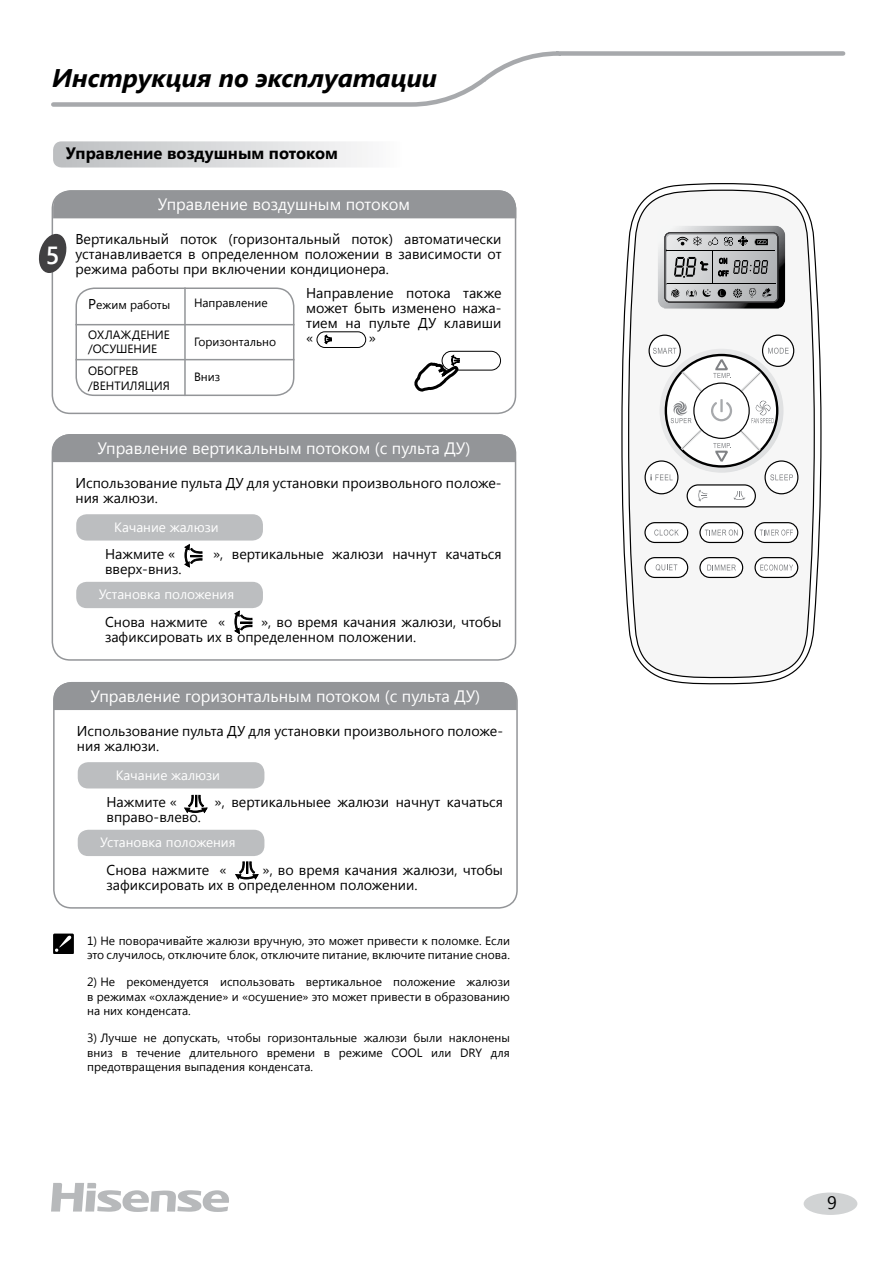
<style>
.page{position:relative;width:893px;height:1263px;background:#fff}
.page>*{position:absolute;margin:0;border:0;box-sizing:border-box;transform-origin:0 0}
.t1{font:italic 700 25.5px "Segoe UI";color:#000}
.t2{font:600 24.75px "Segoe UI";color:#fff}
.t3{font:18px "Segoe UI";color:#000}
.t4{font:16.5px "Segoe UI";color:#fff}
.t5{font:700 16.5px "Segoe UI";color:#000}
.t6{font:14.25px/15px "Segoe UI";color:#000}
.t7{font:13.5px "Segoe UI";color:#fff}
.t8{font:12px/14.4px "Segoe UI";color:#000}
.s1{font-size:14.25px}
</style>
<div class="page">
<div style="left:804px;top:1192px;width:53px;height:23px;background:#d1d3d4;border-radius:50%"></div>
<svg style="left:51px;top:1183px;width:178px;height:29px"></svg>
<div style="left:53px;top:190px;width:463px;height:28px;background:#939598"></div>
<div style="left:52px;top:434px;width:463px;height:28px;background:#939598"></div>
<div style="left:52px;top:190px;width:464px;height:224px;border:2px solid #939598;border-radius:18px"></div>
<div style="left:52px;top:434px;width:464px;height:227px;border:2px solid #939598;border-radius:18px"></div>
<svg style="left:51px;top:51px;width:795px;height:56px"></svg>
<svg style="left:53px;top:141px;width:309px;height:27px;background:#d9dadc"></svg>
<svg style="left:38px;top:234px;width:29px;height:39px"></svg>
<div style="left:317px;top:331px;width:49px;height:17px;border:1px solid #000;border-radius:8px"></div>
<svg style="left:324px;top:335px;width:8px;height:9px"></svg>
<svg style="left:621px;top:183px;width:201px;height:502px"></svg>
<svg style="left:625px;top:187px;width:193px;height:494px"></svg>
<svg style="left:627px;top:189px;width:188px;height:490px"></svg>
<div style="left:645px;top:461px;width:33px;height:33px;background:#fff;border-radius:50%"></div>
<div style="left:644px;top:460px;width:34px;height:34px;border:1px solid #000;border-radius:50%"></div>
<div style="left:649px;top:335px;width:31px;height:31px;background:#fff;border-radius:50%"></div>
<div style="left:648px;top:335px;width:33px;height:32px;border:1px solid #000;border-radius:50%"></div>
<svg style="left:762px;top:335px;width:32px;height:31px"></svg>
<div style="left:762px;top:335px;width:32px;height:32px;border:1px solid #000;border-radius:50%"></div>
<div style="left:765px;top:461px;width:33px;height:33px;background:#fff;border-radius:50%"></div>
<div style="left:764px;top:460px;width:34px;height:34px;border:1px solid #000;border-radius:50%"></div>
<div style="left:645px;top:523px;width:43px;height:19px;background:#fff;border-radius:10px"></div>
<div style="left:644px;top:522px;width:44px;height:21px;border:1px solid #000;border-radius:10px"></div>
<div style="left:700px;top:523px;width:43px;height:19px;background:#fff;border-radius:10px"></div>
<div style="left:699px;top:522px;width:44px;height:21px;border:1px solid #000;border-radius:10px"></div>
<div style="left:755px;top:523px;width:43px;height:19px;background:#fff;border-radius:10px"></div>
<div style="left:754px;top:522px;width:44px;height:21px;border:1px solid #000;border-radius:10px"></div>
<div style="left:645px;top:558px;width:43px;height:19px;background:#fff;border-radius:10px"></div>
<div style="left:644px;top:557px;width:44px;height:21px;border:1px solid #000;border-radius:10px"></div>
<div style="left:700px;top:558px;width:43px;height:19px;background:#fff;border-radius:10px"></div>
<div style="left:699px;top:557px;width:44px;height:21px;border:1px solid #000;border-radius:10px"></div>
<div style="left:755px;top:558px;width:43px;height:19px;background:#fff;border-radius:10px"></div>
<div style="left:754px;top:557px;width:44px;height:21px;border:1px solid #000;border-radius:10px"></div>
<div style="left:687px;top:485px;width:68px;height:22px;background:#fff;border-radius:11px"></div>
<div style="left:687px;top:484px;width:69px;height:23px;border:1px solid #000;border-radius:11px"></div>
<svg style="left:733px;top:491px;width:12px;height:9px"></svg>
<svg style="left:698px;top:490px;width:9px;height:11px"></svg>
<img style="left:660px;top:349px;width:123px;height:124px;border-radius:62px">
<img style="left:658px;top:226px;width:127px;height:83px">
<div style="left:664px;top:232px;width:114px;height:71px;border:1px solid #414042;border-radius:5px"></div>
<svg style="left:656px;top:564px;width:21px;height:7px"></svg>
<svg style="left:707px;top:565px;width:29px;height:5px"></svg>
<svg style="left:760px;top:564px;width:33px;height:7px"></svg>
<svg style="left:650px;top:474px;width:23px;height:6px"></svg>
<svg style="left:654px;top:529px;width:25px;height:7px"></svg>
<svg style="left:705px;top:529px;width:33px;height:7px"></svg>
<svg style="left:760px;top:529px;width:33px;height:7px"></svg>
<svg style="left:770px;top:474px;width:23px;height:6px"></svg>
<svg style="left:653px;top:348px;width:136px;height:114px"></svg>
<svg style="left:665px;top:233px;width:113px;height:69px;background:#a5a6a8"></svg>
<div style="left:75px;top:287px;width:219px;height:109px;border:2px solid #939598;border-radius:18px"></div>
<hr style="left:184px;top:287px;width:2px;height:109px;background:#939598">
<hr style="left:75px;top:324px;width:219px;height:1px;background:#939598">
<hr style="left:75px;top:359px;width:219px;height:1px;background:#939598">
<div style="left:442px;top:351px;width:59px;height:19px;border:1px solid #000;border-radius:9px"></div>
<svg style="left:414px;top:355px;width:47px;height:37px"></svg>
<svg style="left:184px;top:544px;width:18px;height:23px"></svg>
<svg style="left:234px;top:611px;width:18px;height:23px"></svg>
<div style="left:76px;top:514px;width:187px;height:26px;background:#bcbec0;border-radius:10px"></div>
<div style="left:76px;top:582px;width:187px;height:26px;background:#bcbec0;border-radius:10px"></div>
<div style="left:54px;top:682px;width:461px;height:28px;background:#939598"></div>
<div style="left:53px;top:682px;width:465px;height:227px;border:2px solid #939598;border-radius:18px"></div>
<svg style="left:184px;top:795px;width:24px;height:18px"></svg>
<svg style="left:235px;top:861px;width:24px;height:18px"></svg>
<div style="left:78px;top:762px;width:186px;height:26px;background:#bcbec0;border-radius:10px"></div>
<div style="left:78px;top:830px;width:186px;height:26px;background:#bcbec0;border-radius:10px"></div>
<svg style="left:53px;top:933px;width:21px;height:21px"></svg>
<h1 class="t1" style="left:52px;top:59px;width:387px">Инструкция по эксплуатации</h1>
<h2 class="t2" style="left:46px;top:232px;width:15px">5</h2>
<p class="t5" style="left:66px;top:141px;width:274px">Управление воздушным потоком</p>
<p class="t4" style="left:158px;top:193px;width:253px">Управление воздушным потоком</p>
<p class="t6" style="left:75px;top:231px;width:428px;text-align:justify">Вертикальный поток (горизонтальный поток) автоматически устанавливается в определенном положении в зависимости от режима работы при включении кондиционера.</p>
<p class="t8" style="left:88px;top:296px;width:84px"><span class="s1">Р</span>ежим работы</p>
<p class="t8" style="left:88px;top:327px;width:83px;line-height:13.5px">ОХЛАЖДЕНИЕ /ОСУШЕНИЕ</p>
<p class="t8" style="left:88px;top:362px;width:83px;line-height:15px">ОБОГРЕВ /ВЕНТИЛЯЦИЯ</p>
<p class="t8" style="left:194px;top:295px;width:75px">Направление</p>
<p class="t8" style="left:194px;top:334px;width:84px">Горизонтально</p>
<p class="t8" style="left:194px;top:369px;width:28px">Вниз</p>
<p class="t6" style="left:306px;top:285px;width:197px;text-align:justify">Направление потока также может быть изменено нажа&shy;тием на пульте ДУ клавиши «</p>
<p class="t6" style="left:369px;top:330px;width:9px">»</p>
<p class="t4" style="left:98px;top:436px;width:374px">Управление вертикальным потоком (с пульта ДУ)</p>
<p class="t6" style="left:75px;top:475px;width:428px">Использование пульта ДУ для установки произвольного положе&shy;ния жалюзи.</p>
<p class="t7" style="left:114px;top:518px;width:106px">Качание жалюзи</p>
<p class="t6" style="left:105px;top:546px;width:72px">Нажмите «</p>
<p class="t6" style="left:213px;top:546px;width:290px">», вертикальные жалюзи начнут качаться</p>
<p class="t6" style="left:105px;top:561px;width:78px">вверх-вниз.</p>
<p class="t6" style="left:105px;top:613px;width:122px">Снова нажмите «</p>
<p class="t7" style="left:99px;top:585px;width:137px">Установка положения</p>
<p class="t6" style="left:105px;top:613px;width:398px;text-indent:156px">», во время качания жалюзи, чтобы зафиксировать их в определенном положении.</p>
<p class="t4" style="left:91px;top:684px;width:391px">Управление горизонтальным потоком (с пульта ДУ)</p>
<p class="t6" style="left:77px;top:723px;width:428px">Использование пульта ДУ для установки произвольного положе&shy;ния жалюзи.</p>
<p class="t7" style="left:116px;top:766px;width:106px">Качание жалюзи</p>
<p class="t6" style="left:107px;top:794px;width:72px">Нажмите «</p>
<p class="t6" style="left:215px;top:794px;width:290px">», вертикальныее жалюзи начнут качаться</p>
<p class="t6" style="left:107px;top:809px;width:96px">вправо-влево.</p>
<p class="t6" style="left:107px;top:861px;width:122px">Снова нажмите «</p>
<p class="t7" style="left:100px;top:833px;width:137px">Установка положения</p>
<p class="t6" style="left:107px;top:861px;width:398px;text-indent:156px">», во время качания жалюзи, чтобы зафиксировать их в определенном положении.</p>
<p class="t8" style="left:87px;top:933px;width:424px">1) Не поворачивайте жалюзи вручную, это может привести к поломке. Если это случилось, отключите блок, отключите питание, включите питание снова.</p>
<p class="t8" style="left:87px;top:974px;width:424px;text-align:justify">2) Не рекомендуется использовать вертикальное положение жалюзи в режимах «охлаждение» и «осушение» это может привести в образованию на них конденсата.</p>
<p class="t8" style="left:87px;top:1030px;width:424px;text-align:justify">3) Лучше не допускать, чтобы горизонтальные жалюзи были наклонены вниз в течение длительного времени в режиме COOL или DRY для предотвращения выпадения конденсата.</p>
<p class="t3" style="left:827px;top:1190px;width:11px">9</p>
</div>
